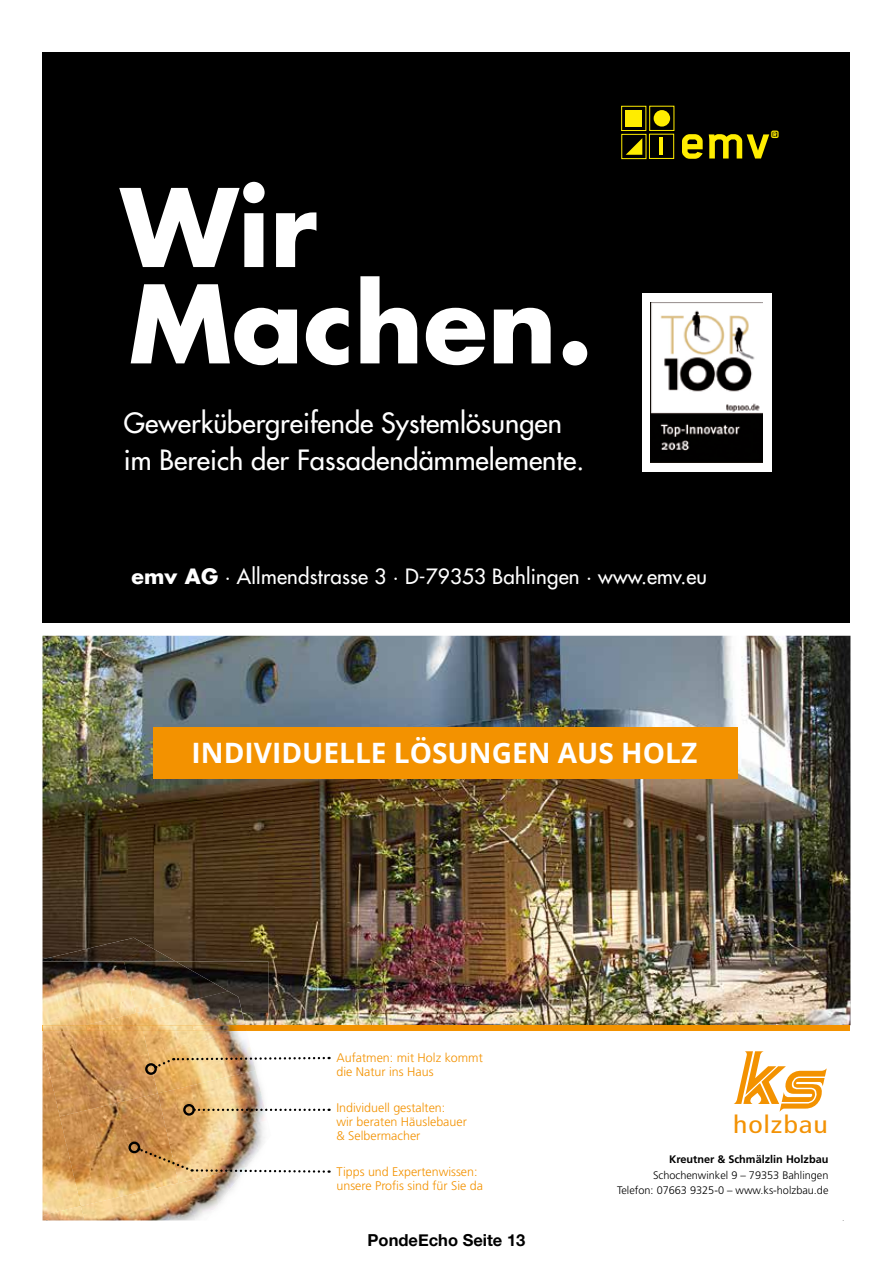
<style>
.page{position:relative;width:893px;height:1263px;background:#fff}
.page>*{position:absolute;margin:0;border:0;box-sizing:border-box;transform-origin:0 0}
.t1{font:700 105px/96.3px "Futura LT";color:#fff}
.t2{font:700 28.05px "Open Sans";color:#fff}
.t3{font:27.15px/37px "Futura LT";color:#fff}
.t4{font:condensed 24.6px "Frutiger LT";letter-spacing:.025em;color:#f39204;scale:1.21 1}
.t5{font:20.55px "Futura LT";letter-spacing:.01em;color:#fff}
.t6{font:700 16.5px "Helvetica Neue";color:#000}
.t7{font:300 12.45px/14.1px "Frutiger";color:#f39200}
.t8{font:700 12.3px "Blender Pro";color:#ffed00}
.t9{font:300 10.95px/15.6px "Frutiger";color:#000;text-align:right}
.t10{font:700 10.95px "Frutiger";color:#000}
.s1{font-weight:700}
</style>
<div class="page">
<svg style="left:733px;top:1051px;width:94px;height:61px"></svg>
<img style="left:43px;top:636px;width:807px;height:389px">
<div style="left:43px;top:1025px;width:807px;height:6px;background:#f39200"></div>
<div style="left:153px;top:727px;width:584px;height:51px;background:#f39200"></div>
<img style="left:229px;top:961px;width:39px;height:64px">
<img style="left:194px;top:1025px;width:67px;height:6px">
<img style="left:43px;top:938px;width:133px;height:23px">
<img style="left:158px;top:1031px;width:98px;height:39px">
<img style="left:43px;top:1031px;width:115px;height:62px">
<img style="left:43px;top:1042px;width:38px;height:164px">
<img style="left:158px;top:1070px;width:109px;height:77px">
<img style="left:60px;top:1093px;width:119px;height:113px">
<img style="left:81px;top:1167px;width:160px;height:53px">
<img style="left:43px;top:1206px;width:41px;height:14px">
<img style="left:136px;top:961px;width:93px;height:30px">
<img style="left:43px;top:961px;width:93px;height:64px">
<img style="left:84px;top:991px;width:161px;height:34px">
<img style="left:43px;top:1025px;width:151px;height:6px">
<svg style="left:154px;top:1056px;width:176px;height:13px"></svg>
<div style="left:145px;top:1063px;width:12px;height:12px;border:2px solid #000;border-radius:50%"></div>
<svg style="left:195px;top:1109px;width:135px;height:2px"></svg>
<div style="left:183px;top:1104px;width:12px;height:12px;border:2px solid #000;border-radius:50%"></div>
<img style="left:138px;top:1147px;width:192px;height:27px">
<div style="left:128px;top:1141px;width:12px;height:12px;border:2px solid #000;border-radius:50%"></div>
<svg style="left:43px;top:636px;width:5px;height:8px"></svg>
<div style="left:43px;top:52px;width:807px;height:571px;background:#000"></div>
<div style="left:621px;top:106px;width:25px;height:25px;border:1px solid #ffed00"></div>
<div style="left:626px;top:110px;width:16px;height:17px;background:#ffed00"></div>
<div style="left:621px;top:134px;width:25px;height:25px;border:1px solid #ffed00"></div>
<svg style="left:626px;top:138px;width:16px;height:17px"></svg>
<div style="left:649px;top:106px;width:25px;height:25px;border:1px solid #ffed00"></div>
<div style="left:654px;top:110px;width:16px;height:17px;background:#ffed00;border-radius:50%"></div>
<div style="left:649px;top:134px;width:25px;height:25px;border:1px solid #ffed00"></div>
<hr style="left:660px;top:137px;width:3px;height:18px;background:#ffed00">
<svg style="left:682px;top:134px;width:21px;height:25px"></svg>
<svg style="left:709px;top:134px;width:60px;height:24px"></svg>
<div style="left:643px;top:293px;width:129px;height:178px;background:#fff"></div>
<img style="left:651px;top:302px;width:112px;height:160px">
<h1 class="t1" style="left:121px;top:178px;width:474px">Wir<br>Machen.</h1>
<h3 class="t3" style="left:124px;top:404px;width:462px">Gewerkübergreifende Systemlösungen im Bereich der Fassadendämmelemente.</h3>
<h3 class="t5" style="left:131px;top:563px;width:577px"><span class="s1">emv AG</span> · Allmendstrasse 3 · D-79353 Bahlingen · www.emv.eu</h3>
<h2 class="t2" style="left:192px;top:733px;width:507px">INDIVIDUELLE LÖSUNGEN AUS HOLZ</h2>
<p class="t8" style="left:771px;top:128px;width:10px">®</p>
<p class="t7" style="left:336px;top:1050px;width:148px">Aufatmen: mit Holz kommt die Natur ins Haus</p>
<p class="t7" style="left:336px;top:1100px;width:132px">Individuell gestalten:<br>wir beraten Häuslebauer &amp; Selbermacher</p>
<p class="t7" style="left:336px;top:1164px;width:148px">Tipps und Expertenwissen: unsere Profis sind für Sie da</p>
<h3 class="t6" style="left:368px;top:1227px;width:159px">PondeEcho Seite 13</h3>
<h3 class="t4" style="left:733px;top:1110px;width:80px">holzbau</h3>
<p class="t10" style="left:669px;top:1153px;width:161px">Kreutner &amp; Schmälzlin Holzbau</p>
<p class="t9" style="left:617px;top:1167px;width:213px">Schochenwinkel 9 – 79353 Bahlingen<br>Telefon: 07663 9325-0 – www.ks-holzbau.de</p>
</div>
